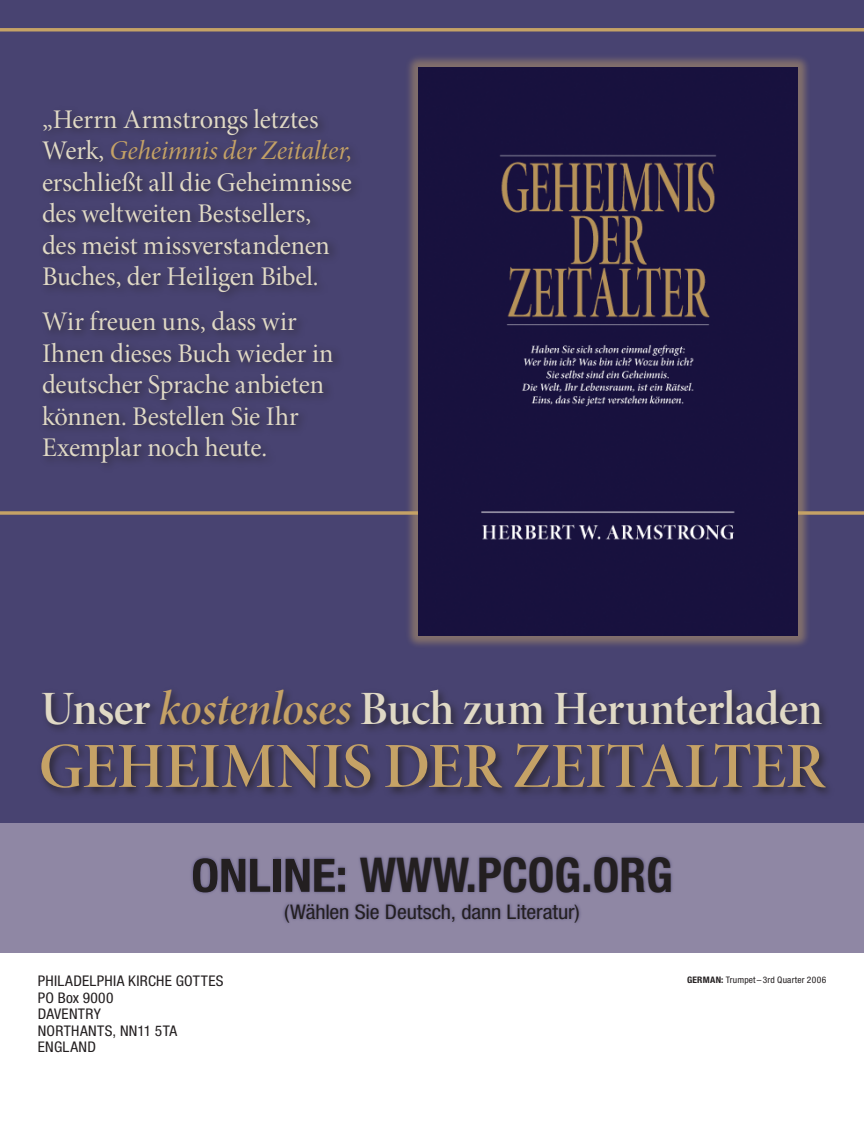
<style>
.page{position:relative;width:864px;height:1134px;background:#fff}
.page>*{position:absolute;margin:0;border:0;box-sizing:border-box;transform-origin:0 0}
.t1{font:64.5px "Minion Pro Semibold Disp";letter-spacing:-.005em;color:#c5a266}
.t2{font:48px "Minion Pro Semibold Disp";letter-spacing:-.015em;color:#e0d9c5}
.t3{font:700 condensed 48px "Helvetica Neue LT Std";color:#231f20}
.t4{font:27px/31.5px "Minion Pro Subh";letter-spacing:-.005em;color:#e0d9c5}
.t5{font:27px "Minion Pro It Subh";color:#c5a266}
.t6{font:condensed 20.1px "Helvetica Neue LT Std";letter-spacing:-.005em;color:#231f20;scale:1.09 1}
.t7{font:condensed 14.7px/16.5px "Helvetica Neue LT Std";letter-spacing:.02em;color:#231f20;scale:1.05 1}
.t8{font:condensed 9px "Helvetica Neue LT Std";letter-spacing:.02em;color:#231f20;scale:1.05 1}
.s1{font-family:"Minion Pro Subh";color:#e0d9c5}
.s2{font-family:"Minion Pro Semibold It Disp";color:#c5a266}
.s3{font-size:46.05px}
.s4{font-weight:700}
</style>
<div class="page">
<div style="left:0;top:0;width:864px;height:831px;background:#484371"></div>
<svg style="left:0;top:511px;width:864px;height:4px"></svg>
<div style="left:0;top:824px;width:864px;height:129px;background:#8f87a4"></div>
<hr style="left:0;top:28px;width:864px;height:3px;background:#c5a266">
<div style="left:36px;top:685px;width:800px;height:115px;background:#231f20;opacity:.75"></div>
<div style="left:37px;top:103px;width:326px;height:372px;background:#46416c"></div>
<div style="left:403px;top:52px;width:409px;height:598px;background:#c5a266;opacity:.47"></div>
<img style="left:418px;top:68px;width:379px;height:567px">
<div style="left:189px;top:853px;width:486px;height:73px;background:#484371;opacity:.75"></div>
<p class="t4" style="left:42px;top:104px;width:278px">„Herrn Armstrongs letztes</p>
<p class="t5" style="left:42px;top:134px;width:312px"><span class="s1">Werk,</span> Geheimnis der Zeitalter,</p>
<p class="t4" style="left:42px;top:167px;width:311px">erschließt all die Geheimnisse des weltweiten Bestsellers, des meist missverstandenen<br>Buches, der Heiligen Bibel.</p>
<p class="t4" style="left:42px;top:307px;width:293px">Wir freuen uns, dass wir<br>Ihnen dieses Buch wieder in deutscher Sprache anbieten können. Bestellen Sie Ihr<br>Exemplar noch heute.</p>
<h2 class="t2" style="left:41px;top:680px;width:783px">Unser <span class="s2">kostenloses</span> Buch zum Herunterladen</h2>
<h1 class="t1" style="left:39px;top:728px;width:79px">GEHEI</h1>
<h1 class="t1" style="left:221px;top:728px;width:605px">MNIS DER ZEITALTER</h1>
<h2 class="t3" style="left:191px;top:846px;width:483px"><span class="s3">ONLINE:</span> WWW.PCOG.ORG</h2>
<p class="t6" style="left:284px;top:900px;width:273px">(Wählen Sie Deutsch, dann Literatur)</p>
<p class="t7" style="left:38px;top:973px;width:178px">PHILADELPHIA KIRCHE GOTTES<br>PO Box 9000<br>DAVENTRY<br>NORTHANTS, NN11 5TA<br>ENGLAND</p>
<p class="t8" style="left:687px;top:974px;width:134px"><span class="s4">GERMAN:</span> Trumpet–3rd Quarter 2006</p>
</div>
